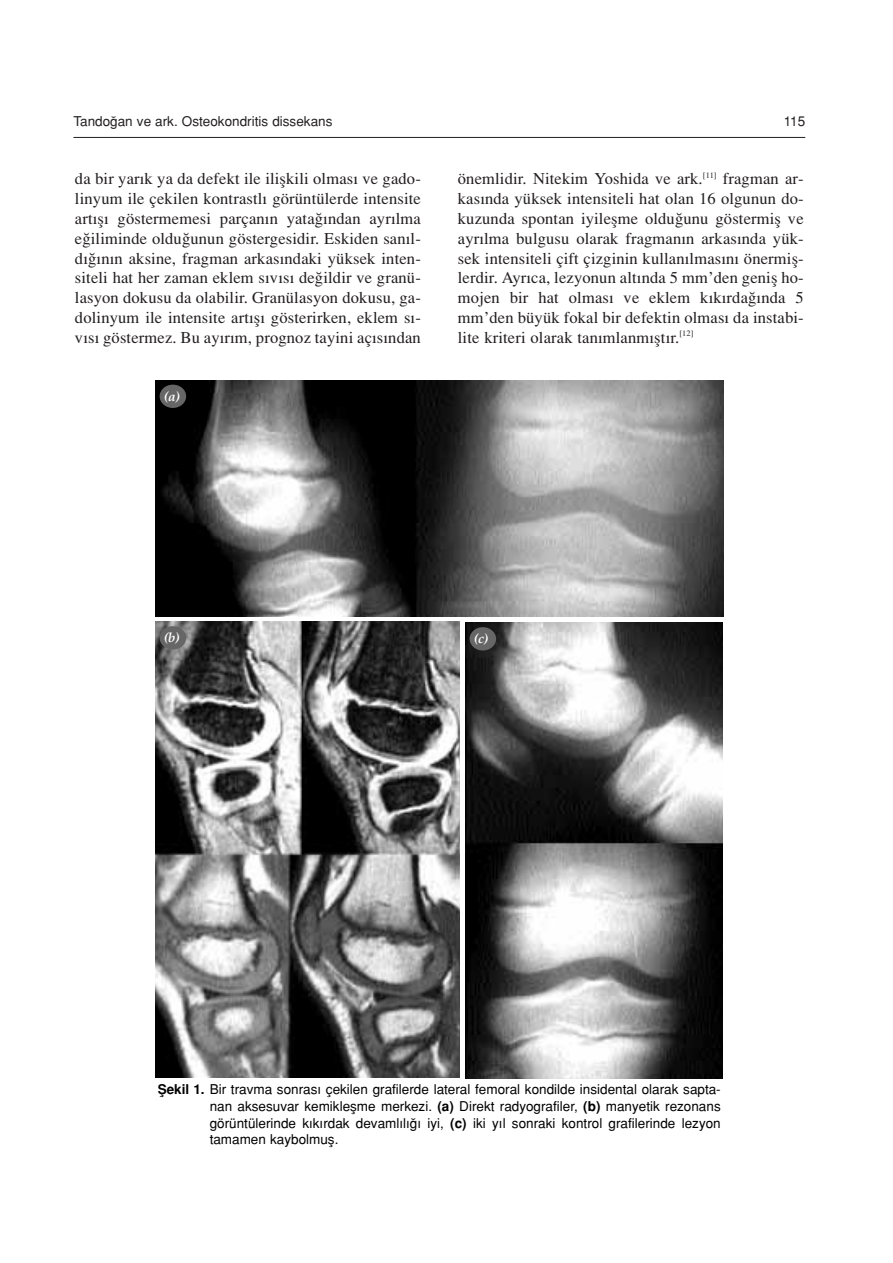
<style>
.page{position:relative;width:893px;height:1263px;background:#fff}
.page>*{position:absolute;margin:0;border:0;box-sizing:border-box;transform-origin:0 0}
.t1{font:16.5px/19.8px "Times Turk";letter-spacing:.01em;color:#231f20;text-align:justify}
.t2{font:13.5px/16.6px "Helvetica Turk";color:#000;text-align:justify}
.t3{font:13.5px "Helvetica Turk";color:#231f20}
.t4{font:13.5px "Palatino Turk BI";color:#fff}
.s1{font-family:"Helvetica Turk B"}
</style>
<div class="page">
<hr style="left:73px;top:137px;width:732px;height:1px;background:#231f20">
<img style="left:155px;top:380px;width:568px;height:236px">
<img style="left:155px;top:622px;width:304px;height:456px">
<img style="left:465px;top:623px;width:257px;height:455px">
<div style="left:160px;top:385px;width:26px;height:23px;background:#666;border-radius:50%"></div>
<div style="left:469px;top:627px;width:27px;height:24px;background:#666;border-radius:50%"></div>
<div style="left:160px;top:626px;width:26px;height:24px;background:#666;border-radius:50%"></div>
<p class="t3" style="left:73px;top:116px;width:260px">Tando¤an ve ark. Osteokondritis dissekans</p>
<p class="t3" style="left:783px;top:116px;width:23px">115</p>
<p class="t1" style="left:75px;top:170px;width:347px">da bir yar›k ya da defekt ile iliflkili olmas› ve gado&shy;linyum ile çekilen kontrastl› görüntülerde intensite art›fl› göstermemesi parçan›n yata¤›ndan ayr›lma e¤iliminde oldu¤unun göstergesidir. Eskiden san›l&shy;d›¤›n›n aksine, fragman arkas›ndaki yüksek inten&shy;siteli hat her zaman eklem s›v›s› de¤ildir ve granü&shy;lasyon dokusu da olabilir. Granülasyon dokusu, ga&shy;dolinyum ile intensite art›fl› gösterirken, eklem s›- v›s› göstermez. Bu ay›r›m, prognoz tayini aç›s›ndan</p>
<p class="t1" style="left:458px;top:170px;width:347px">önemlidir. Nitekim Yoshida ve ark.<sup>[11]</sup> fragman ar&shy;kas›nda yüksek intensiteli hat olan 16 olgunun do&shy;kuzunda spontan iyileflme oldu¤unu göstermifl ve ayr›lma bulgusu olarak fragman›n arkas›nda yük&shy;sek intensiteli çift çizginin kullan›lmas›n› önermifl&shy;lerdir. Ayr›ca, lezyonun alt›nda 5 mm’den genifl ho&shy;mojen bir hat olmas› ve eklem k›k›rda¤›nda 5 mm’den büyük fokal bir defektin olmas› da instabi&shy;lite kriteri olarak tan›mlanm›flt›r.<sup>[12]</sup></p>
<p class="t4" style="left:164px;top:391px;width:18px">(a)</p>
<p class="t4" style="left:164px;top:633px;width:17px">(b)</p>
<p class="t4" style="left:474px;top:634px;width:16px">(c)</p>
<p class="t2" style="left:210px;top:1083px;width:512px;text-indent:-52px"><span class="s1">fiekil 1.</span> Bir travma sonras› çekilen grafilerde lateral femoral kondilde insidental olarak sapta&shy;nan aksesuvar kemikleflme merkezi. <span class="s1">(a)</span> Direkt radyografiler, <span class="s1">(b)</span> manyetik rezonans görüntülerinde k›k›rdak devaml›l›¤› iyi, <span class="s1">(c)</span> iki y›l sonraki kontrol grafilerinde lezyon tamamen kaybolmufl.</p>
</div>
